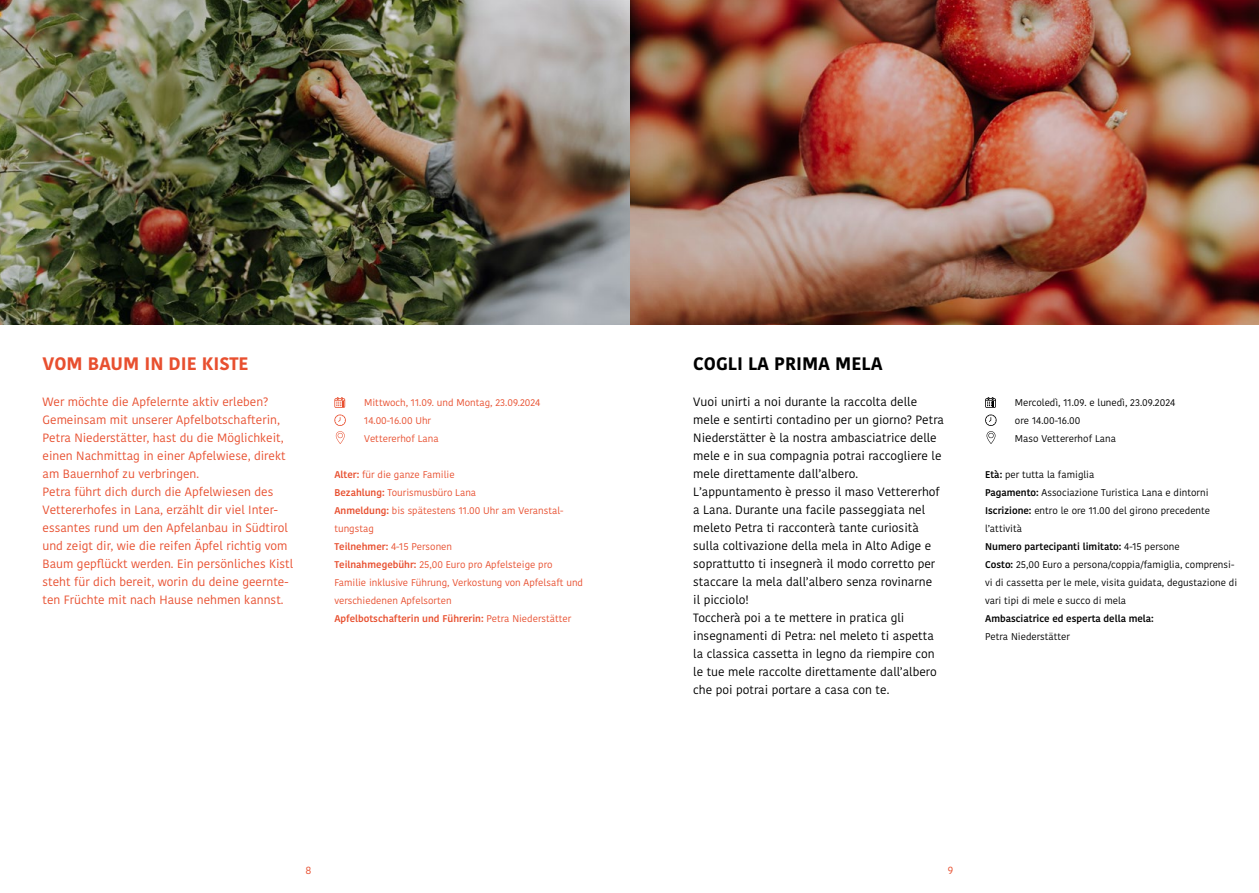
<style>
.page{position:relative;width:1259px;height:893px;background:#fff}
.page>*{position:absolute;margin:0;border:0;box-sizing:border-box;transform-origin:0 0}
.t1{font:700 18px "Kohinoor Devanagari";color:#e84f2f}
.t2{font:700 18px "Kohinoor Devanagari";color:#000}
.t3{font:12px/18px "Kohinoor Devanagari";color:#000}
.t4{font:12px/18px "Kohinoor Devanagari";color:#e84f2f}
.t5{font:10.5px "Kohinoor Devanagari";color:#e84f2f}
.t6{font:9.75px/18px "Kohinoor Devanagari";color:#000}
.t7{font:9.75px/18px "Kohinoor Devanagari";color:#e84f2f}
.t8{font:600 9.75px "Kohinoor Devanagari";color:#000}
.s1{font-weight:600}
</style>
<div class="page">
<svg style="left:985px;top:397px;width:11px;height:11px"></svg>
<svg style="left:985px;top:414px;width:11px;height:30px"></svg>
<img style="left:629px;top:0;width:630px;height:325px">
<svg style="left:334px;top:397px;width:11px;height:11px"></svg>
<svg style="left:334px;top:414px;width:12px;height:30px"></svg>
<img style="left:0;top:0;width:629px;height:325px">
<h1 class="t1" style="left:43px;top:347px;width:208px">VOM BAUM IN DIE KISTE</h1>
<h1 class="t2" style="left:693px;top:347px;width:191px">COGLI LA PRIMA MELA</h1>
<p class="t4" style="left:43px;top:393px;width:252px">Wer möchte die Apfelernte aktiv erleben?<br>Gemeinsam mit unserer Apfelbotschafterin, Petra Niederstätter, hast du die Möglichkeit, einen Nachmittag in einer Apfelwiese, direkt am Bauernhof zu verbringen.<br>Petra führt dich durch die Apfelwiesen des Vettererhofes in Lana, erzählt dir viel Inter&shy;essantes rund um den Apfelanbau in Südtirol und zeigt dir, wie die reifen Äpfel richtig vom Baum gepflückt werden. Ein persönliches Kistl steht für dich bereit, worin du deine geernte&shy;ten Früchte mit nach Hause nehmen kannst.</p>
<p class="t7" style="left:364px;top:393px;width:178px">Mittwoch, 11.09. und Montag, 23.09.2024<br>14.00-16.00 Uhr<br>Vettererhof Lana</p>
<p class="t3" style="left:693px;top:393px;width:252px">Vuoi unirti a noi durante la raccolta delle mele e sentirti contadino per un giorno? Petra Niederstätter è la nostra ambasciatrice delle mele e in sua compagnia potrai raccogliere le mele direttamente dall’albero.<br>L’appuntamento è presso il maso Vettererhof a Lana. Durante una facile passeggiata nel meleto Petra ti racconterà tante curiosità sulla coltivazione della mela in Alto Adige e soprattutto ti insegnerà il modo corretto per staccare la mela dall’albero senza rovinarne<br>il picciolo!<br>Toccherà poi a te mettere in pratica gli insegnamenti di Petra: nel meleto ti aspetta la classica cassetta in legno da riempire con le tue mele raccolte direttamente dall’albero che poi potrai portare a casa con te.</p>
<p class="t6" style="left:1015px;top:393px;width:162px">Mercoledì, 11.09. e lunedì, 23.09.2024 ore 14.00-16.00<br>Maso Vettererhof Lana</p>
<p class="t6" style="left:985px;top:465px;width:253px"><span class="s1">Età:</span> per tutta la famiglia<br><span class="s1">Pagamento:</span> Associazione Turistica Lana e dintorni <span class="s1">Iscrizione:</span> entro le ore 11.00 del girono precedente l’attività<br><span class="s1">Numero partecipanti limitato:</span> 4-15 persone<br><span class="s1">Costo:</span> 25,00 Euro a persona/coppia/famiglia, comprensi&shy;vi di cassetta per le mele, visita guidata, degustazione di vari tipi di mele e succo di mela</p>
<p class="t8" style="left:985px;top:613px;width:170px">Ambasciatrice ed esperta della mela:</p>
<p class="t6" style="left:985px;top:627px;width:86px">Petra Niederstätter</p>
<p class="t7" style="left:334px;top:465px;width:250px"><span class="s1">Alter:</span> für die ganze Familie<br><span class="s1">Bezahlung:</span> Tourismusbüro Lana<br><span class="s1">Anmeldung:</span> bis spätestens 11.00 Uhr am Veranstal&shy;tungstag<br><span class="s1">Teilnehmer:</span> 4-15 Personen<br><span class="s1">Teilnahmegebühr:</span> 25,00 Euro pro Apfelsteige pro Familie inklusive Führung, Verkostung von Apfelsaft und verschiedenen Apfelsorten<br><span class="s1">Apfelbotschafterin und Führerin:</span> Petra Niederstätter</p>
<p class="t5" style="left:305px;top:864px;width:7px">8</p>
<p class="t5" style="left:948px;top:864px;width:7px">9</p>
</div>
